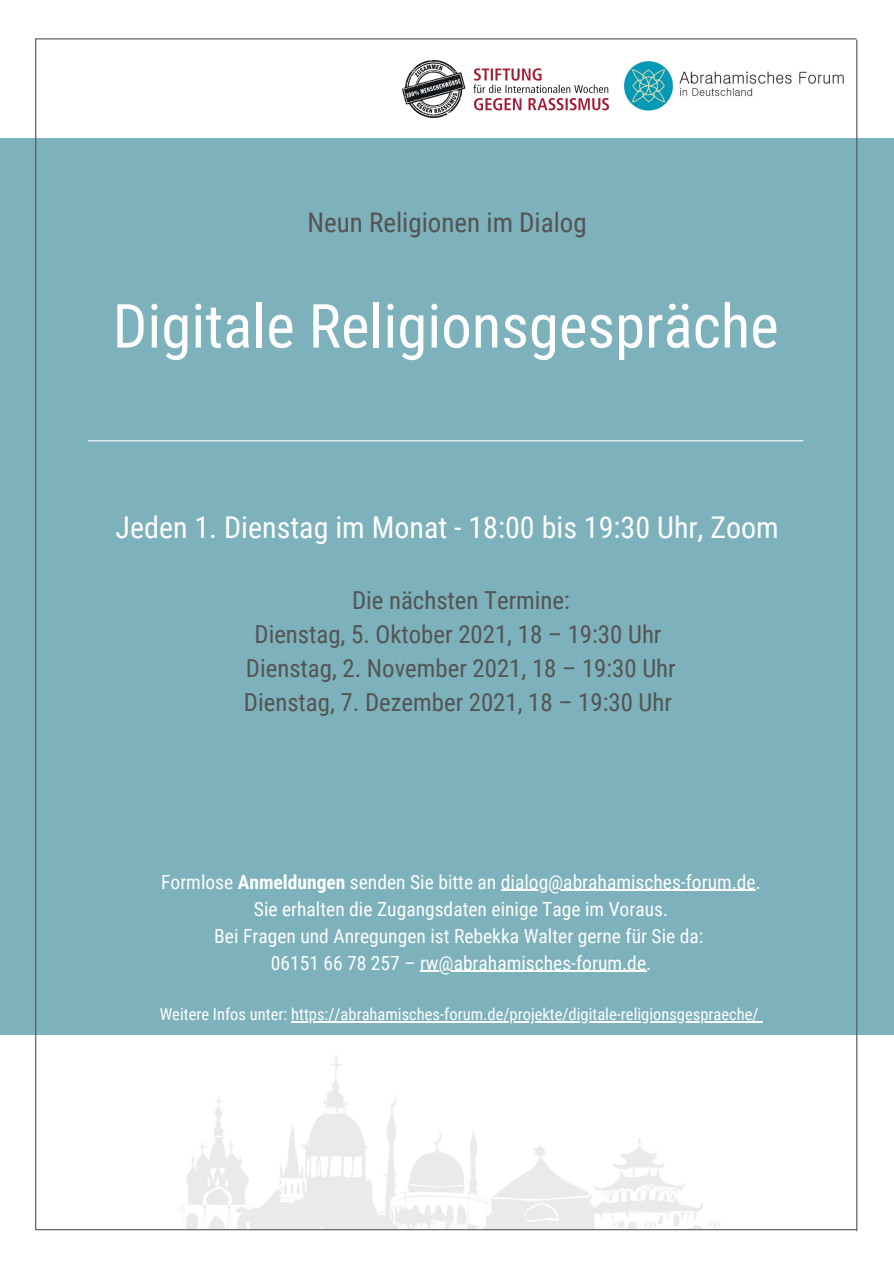
<style>
.page{position:relative;width:894px;height:1264px;background:#fff}
.page>*{position:absolute;margin:0;border:0;box-sizing:border-box;transform-origin:0 0}
.t1{font:60.75px "Roboto Condensed";color:#fefefe}
.t2{font:30px "Roboto Condensed";color:#fefefe}
.t3{font:27px "Roboto Condensed";color:#545454}
.t4{font:24.75px "Roboto Condensed";color:#545454}
.t5{font:19.5px "Roboto Condensed";color:#fefefe}
.t6{font:16.5px "Roboto Condensed";color:#fefefe}
.s1{font-weight:700}
</style>
<div class="page">
<div style="left:0;top:0;width:893px;height:1263px;background:#7db1bb"></div>
<div style="left:0;top:0;width:893px;height:137px;background:#fff"></div>
<img style="left:624px;top:61px;width:220px;height:50px">
<img style="left:402px;top:61px;width:206px;height:56px">
<div style="left:0;top:1034px;width:893px;height:229px;background:#fff"></div>
<hr style="left:88px;top:440px;width:714px;height:1px;background:#fefefe">
<hr style="left:36px;top:38px;width:819px;height:1px;background:#545454">
<hr style="left:35px;top:39px;width:1px;height:1190px;background:#545454">
<hr style="left:856px;top:40px;width:1px;height:1190px;background:#545454">
<hr style="left:36px;top:1229px;width:819px;height:1px;background:#545454">
<img style="left:180px;top:1055px;width:540px;height:173px">
<hr style="left:500px;top:889px;width:255px;height:1px;background:#fefefe">
<hr style="left:420px;top:970px;width:226px;height:2px;background:#fefefe">
<hr style="left:291px;top:1021px;width:467px;height:1px;background:#fefefe">
<p class="t3" style="left:307px;top:207px;width:281px">Neun Religionen im Dialog</p>
<p class="t1" style="left:113px;top:291px;width:667px">Digitale Religionsgespräche</p>
<p class="t2" style="left:115px;top:510px;width:664px">Jeden 1. Dienstag im Monat - 18:00 bis 19:30 Uhr, Zoom</p>
<p class="t4" style="left:352px;top:586px;width:219px">Die nächsten Termine:</p>
<p class="t4" style="left:254px;top:620px;width:408px">Dienstag, 5. Oktober 2021, 18 – 19:30 Uhr</p>
<p class="t4" style="left:246px;top:654px;width:431px">Dienstag, 2. November 2021, 18 – 19:30 Uhr</p>
<p class="t4" style="left:244px;top:687px;width:429px">Dienstag, 7. Dezember 2021, 18 – 19:30 Uhr</p>
<p class="t5" style="left:161px;top:870px;width:601px">Formlose <span class="s1">Anmeldungen</span> senden Sie bitte an dialog@abrahamisches-forum.de.</p>
<p class="t5" style="left:254px;top:897px;width:415px">Sie erhalten die Zugangsdaten einige Tage im Voraus.</p>
<p class="t5" style="left:214px;top:924px;width:490px">Bei Fragen und Anregungen ist Rebekka Walter gerne für Sie da:</p>
<p class="t5" style="left:271px;top:951px;width:382px">06151 66 78 257 – rw@abrahamisches-forum.de.</p>
<p class="t6" style="left:160px;top:1005px;width:600px">Weitere Infos unter: https://abrahamisches-forum.de/projekte/digitale-religionsgespraeche/</p>
</div>
